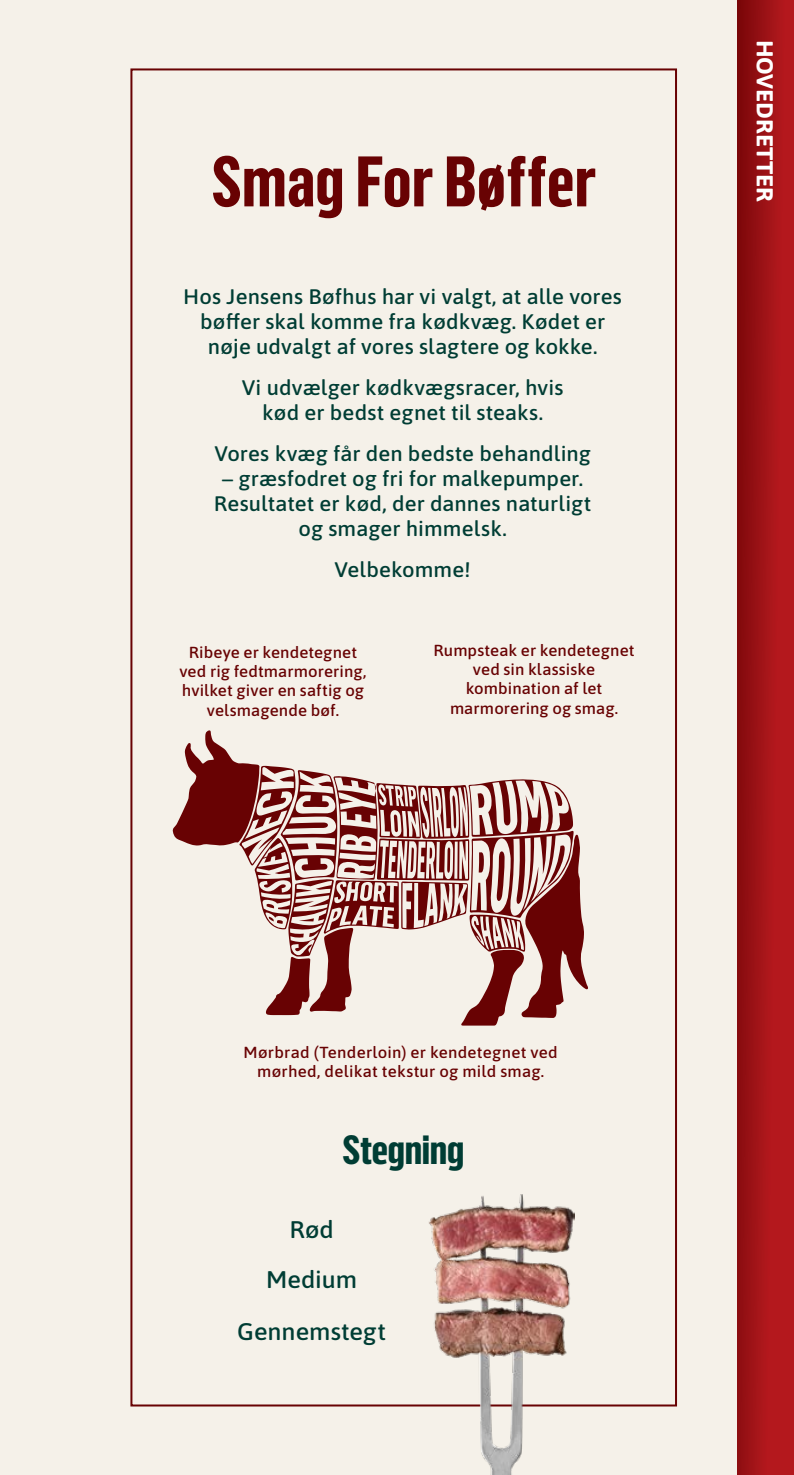
<style>
.page{position:relative;width:794px;height:1475px;background:#fff}
.page>*{position:absolute;margin:0;border:0;box-sizing:border-box;transform-origin:0 0}
.t1{font:700 70px "Flama Cond";letter-spacing:-.005em;color:#680203}
.t2{font:700 40px "Flama Cond";letter-spacing:-.02em;color:#003d34;scale:1.05 1}
.t3{font:500 24px/52.4px "Asap";color:#003d34;text-align:center;scale:1.05 1}
.t4{font:700 23px "Asap";letter-spacing:-.005em;color:#fff;scale:1.05 1}
.t5{font:500 21px/25px "Asap";letter-spacing:.005em;color:#003d34;text-align:center;scale:1.05 1}
.t6{font:500 16px/19.2px "Asap";letter-spacing:.005em;color:#680203;text-align:center;scale:1.05 1}
</style>
<div class="page">
<div style="left:0;top:0;width:794px;height:1474px;background:#f5f1e9"></div>
<img style="left:428px;top:1194px;width:146px;height:280px">
<svg style="left:173px;top:730px;width:415px;height:295px"></svg>
<div style="left:737px;top:0;width:57px;height:1474px;background:linear-gradient(to right,#870c0f,#be1b21)"></div>
<h1 class="t1" style="left:211px;top:135px;width:387px">Smag For Bøffer</h1>
<p class="t5" style="left:183px;top:283px;width:419px">Hos Jensens Bøfhus har vi valgt, at alle vores bøffer skal komme fra kødkvæg. Kødet er nøje udvalgt af vores slagtere og kokke.</p>
<p class="t5" style="left:242px;top:374px;width:308px">Vi udvælger kødkvægsracer, hvis kød er bedst egnet til steaks.</p>
<p class="t5" style="left:214px;top:440px;width:360px">Vores kvæg får den bedste behandling</p>
<p class="t5" style="left:214px;top:465px;width:361px">– græsfodret og fri for malkepumper.<br>Resultatet er kød, der dannes naturligt og smager himmelsk.</p>
<p class="t5" style="left:334px;top:555px;width:131px">Velbekomme!</p>
<p class="t6" style="left:179px;top:641px;width:180px">Ribeye er kendetegnet ved rig fedtmarmorering, hvilket giver en saftig og velsmagende bøf.</p>
<p class="t6" style="left:433px;top:640px;width:193px">Rumpsteak er kendetegnet ved sin klassiske kombination af let marmorering og smag.</p>
<p class="t4" style="left:781px;top:40px;width:156px;rotate:90deg">HOVEDRETTER</p>
<p class="t6" style="left:243px;top:1041px;width:301px">Mørbrad (Tenderloin) er kendetegnet ved mørhed, delikat tekstur og mild smag.</p>
<h2 class="t2" style="left:342px;top:1123px;width:118px">Stegning</h2>
<p class="t3" style="left:289px;top:1202px;width:44px">Rød</p>
<p class="t3" style="left:237px;top:1251px;width:143px">Medium<br>Gennemstegt</p>
</div>
